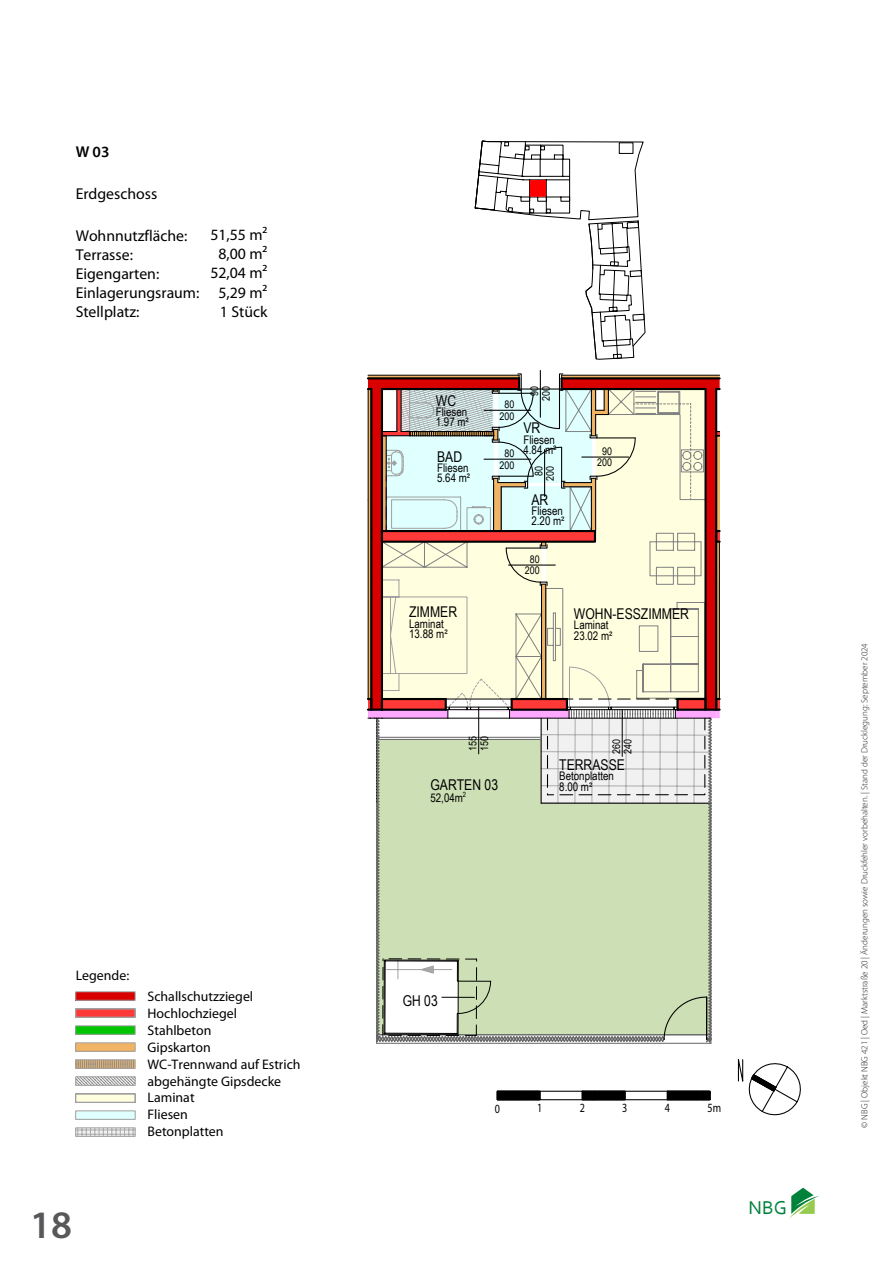
<style>
.page{position:relative;width:893px;height:1263px;background:#fff}
.page>*{position:absolute;margin:0;border:0;box-sizing:border-box;transform-origin:0 0}
.t1{font:600 39px "Myriad Pro";color:#57585a}
.t2{font:19.5px "Corbel";color:#00823a}
.t3{font:15.75px/19px "Myriad Pro";color:#000}
.t4{font:600 15.75px "Myriad Pro";color:#000}
.t5{font:14.85px "Arial Narrow";color:#000}
.t6{font:13.8px/16.8px "Myriad Pro";color:#000}
.t7{font:12.6px "Myriad Pro";color:#000;scale:.8 1}
.t8{font:11.85px "Arial Narrow";color:#000}
.t9{font:10.65px/11.6px "Arial";color:#000;text-align:center;scale:.83 1}
.t10{font:300 9px "Myriad Pro";color:#231f20}
</style>
<div class="page">
<svg style="left:789px;top:1188px;width:30px;height:30px"></svg>
<hr style="left:540px;top:370px;width:1px;height:47px;background:#000">
<svg style="left:367px;top:375px;width:354px;height:669px"></svg>
<svg style="left:475px;top:140px;width:171px;height:220px"></svg>
<svg style="left:75px;top:991px;width:61px;height:27px"></svg>
<svg style="left:75px;top:1025px;width:61px;height:112px"></svg>
<svg style="left:497px;top:1092px;width:43px;height:7px"></svg>
<svg style="left:582px;top:1092px;width:43px;height:7px"></svg>
<svg style="left:667px;top:1092px;width:43px;height:7px"></svg>
<hr style="left:497px;top:1091px;width:85px;height:1px;background:#000">
<hr style="left:582px;top:1091px;width:43px;height:1px;background:#000">
<hr style="left:497px;top:1099px;width:128px;height:1px;background:#000">
<hr style="left:625px;top:1091px;width:85px;height:1px;background:#000">
<hr style="left:625px;top:1099px;width:85px;height:1px;background:#000">
<svg style="left:737px;top:1059px;width:64px;height:57px"></svg>
<div style="left:530px;top:180px;width:16px;height:17px;background:#f00"></div>
<p class="t4" style="left:76px;top:142px;width:35px">W 03</p>
<p class="t3" style="left:76px;top:183px;width:83px">Erdgeschoss</p>
<p class="t3" style="left:76px;top:225px;width:125px">Wohnnutzfläche:<br>Terrasse:<br>Eigengarten:<br>Einlagerungsraum:<br>Stellplatz:</p>
<p class="t3" style="left:210px;top:225px;width:59px;text-align:right">51,55 m²<br>8,00 m²<br>52,04 m²<br>5,29 m²<br>1 Stück</p>
<p class="t6" style="left:76px;top:967px;width:55px">Legende:</p>
<p class="t6" style="left:148px;top:988px;width:155px">Schallschutzziegel<br>Hochlochziegel<br>Stahlbeton<br>Gipskarton<br>WC-Trennwand auf Estrich abgehängte Gipsdecke<br>Laminat<br>Fliesen<br>Betonplatten</p>
<h1 class="t1" style="left:30px;top:1203px;width:43px">18</h1>
<p class="t5" style="left:436px;top:389px;width:22px">WC</p>
<p class="t8" style="left:436px;top:403px;width:33px">Fliesen</p>
<p class="t8" style="left:436px;top:413px;width:35px">1.97 m²</p>
<p class="t5" style="left:437px;top:445px;width:27px">BAD</p>
<p class="t8" style="left:437px;top:459px;width:33px">Fliesen</p>
<p class="t8" style="left:437px;top:469px;width:35px">5.64 m²</p>
<p class="t9" style="left:529px;top:401px;width:19px;rotate:-90deg">90<br>200</p>
<p class="t9" style="left:499px;top:398px;width:19px">80<br>200</p>
<p class="t9" style="left:499px;top:447px;width:19px">80<br>200</p>
<p class="t9" style="left:597px;top:445px;width:19px">90<br>200</p>
<p class="t5" style="left:523px;top:417px;width:18px">VR</p>
<p class="t8" style="left:523px;top:431px;width:33px">Fliesen</p>
<p class="t8" style="left:523px;top:441px;width:35px">4.84 m²</p>
<p class="t9" style="left:533px;top:481px;width:19px;rotate:-90deg">80<br>200</p>
<p class="t5" style="left:531px;top:489px;width:18px">AR</p>
<p class="t8" style="left:531px;top:502px;width:33px">Fliesen</p>
<p class="t8" style="left:531px;top:512px;width:35px">2.20 m²</p>
<p class="t9" style="left:525px;top:553px;width:19px">80<br>200</p>
<p class="t5" style="left:409px;top:601px;width:50px">ZIMMER</p>
<p class="t8" style="left:409px;top:615px;width:36px">Laminat</p>
<p class="t8" style="left:409px;top:625px;width:40px">13.88 m²</p>
<p class="t5" style="left:574px;top:603px;width:116px">WOHN-ESSZIMMER</p>
<p class="t8" style="left:574px;top:616px;width:36px">Laminat</p>
<p class="t8" style="left:574px;top:627px;width:40px">23.02 m²</p>
<p class="t9" style="left:467px;top:751px;width:19px;text-align:left;rotate:-90deg">155<br>150</p>
<p class="t9" style="left:610px;top:754px;width:19px;text-align:left;rotate:-90deg">260<br>240</p>
<p class="t5" style="left:430px;top:774px;width:69px">GARTEN 03</p>
<p class="t8" style="left:430px;top:789px;width:37px">52,04m<sup>2</sup></p>
<p class="t5" style="left:559px;top:754px;width:67px">TERRASSE</p>
<p class="t8" style="left:559px;top:767px;width:56px">Betonplatten</p>
<p class="t8" style="left:559px;top:778px;width:35px">8.00 m²</p>
<p class="t5" style="left:402px;top:990px;width:37px;rotate:-1deg">GH 03</p>
<p class="t7" style="left:495px;top:1100px;width:8px">0</p>
<p class="t7" style="left:537px;top:1100px;width:8px">1</p>
<p class="t7" style="left:580px;top:1100px;width:8px">2</p>
<p class="t7" style="left:622px;top:1100px;width:8px">3</p>
<p class="t7" style="left:665px;top:1100px;width:8px">4</p>
<p class="t7" style="left:707px;top:1100px;width:18px">5m</p>
<h2 class="t2" style="left:749px;top:1195px;width:40px">NBG</h2>
<p class="t10" style="left:859px;top:1127px;width:486px;rotate:-90deg">© NBG | Objekt NBG 421 | Oed | Marktstraße 20 | Änderungen sowie Druckfehler vorbehalten. | Stand der Drucklegung: September 2024</p>
</div>
